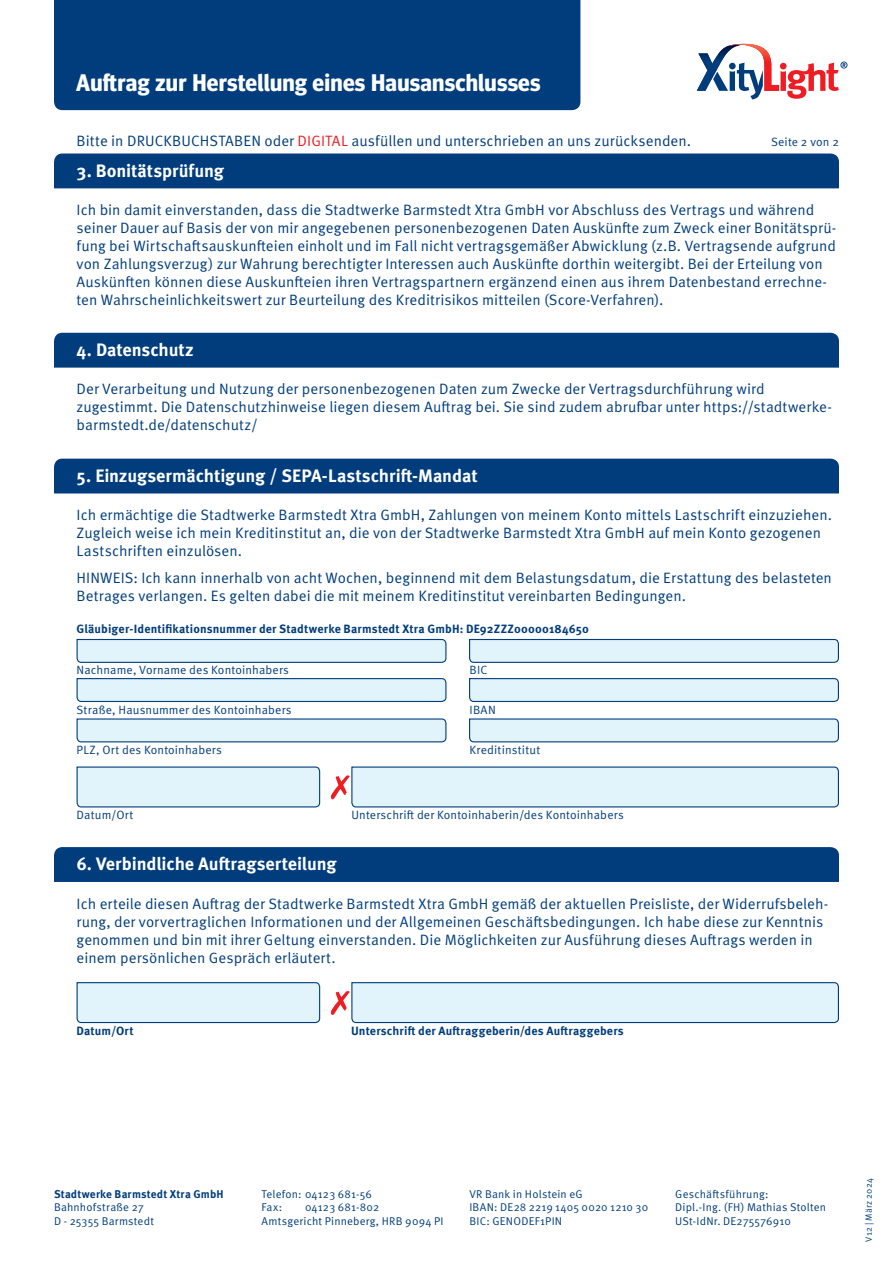
<style>
.page{position:relative;width:893px;height:1263px;background:#fff}
.page>*{position:absolute;margin:0;border:0;box-sizing:border-box;transform-origin:0 0}
.t1{font:700 24px "Meta Headline OT";letter-spacing:.01em;color:#fff}
.t2{font:700 18px "Meta OT";letter-spacing:-.005em;color:#fff}
.t3{font:15px/18px "Meta OT Norm";letter-spacing:.005em;color:#013d7d}
.t4{font:12px "Meta OT Norm";letter-spacing:.01em;color:#013d7d}
.t5{font:700 12px "Meta OT";letter-spacing:.015em;color:#013d7d}
.t6{font:11.25px/13.5px "Meta OT Norm";letter-spacing:.015em;color:#013d7d}
.t7{font:700 11.25px "Meta OT";letter-spacing:.015em;color:#013d7d}
.t8{font:9px "Meta OT Norm";letter-spacing:.02em;color:#013d7d}
.s1{color:#ee1d23}
</style>
<div class="page">
<div style="left:54px;top:0;width:526px;height:110px;background:#013d7d"></div>
<svg style="left:697px;top:44px;width:150px;height:55px"></svg>
<div style="left:54px;top:459px;width:785px;height:34px;background:#013d7d"></div>
<svg style="left:76px;top:678px;width:371px;height:24px"></svg>
<svg style="left:76px;top:638px;width:371px;height:25px"></svg>
<svg style="left:76px;top:718px;width:371px;height:25px"></svg>
<svg style="left:469px;top:678px;width:370px;height:24px"></svg>
<svg style="left:469px;top:638px;width:370px;height:25px"></svg>
<svg style="left:469px;top:718px;width:370px;height:25px"></svg>
<svg style="left:76px;top:766px;width:245px;height:42px"></svg>
<svg style="left:331px;top:766px;width:508px;height:42px"></svg>
<div style="left:54px;top:847px;width:785px;height:35px;background:#013d7d"></div>
<svg style="left:76px;top:982px;width:245px;height:42px"></svg>
<svg style="left:331px;top:982px;width:508px;height:42px"></svg>
<div style="left:54px;top:153px;width:785px;height:35px;background:#013d7d"></div>
<div style="left:54px;top:333px;width:785px;height:35px;background:#013d7d"></div>
<h1 class="t1" style="left:76px;top:68px;width:466px">Auftrag zur Herstellung eines Hausanschlusses</h1>
<p class="t3" style="left:77px;top:132px;width:616px">Bitte in DRUCKBUCHSTABEN oder <span class="s1">DIGITAL</span> ausfüllen und unterschrieben an uns zurücksenden.</p>
<p class="t2" style="left:77px;top:159px;width:149px">3. Bonitätsprüfung</p>
<p class="t4" style="left:771px;top:135px;width:69px">Seite 2 von 2</p>
<p class="t3" style="left:77px;top:201px;width:761px">Ich bin damit einverstanden, dass die Stadtwerke Barmstedt Xtra GmbH vor Abschluss des Vertrags und während seiner Dauer auf Basis der von mir angegebenen personenbezogenen Daten Auskünfte zum Zweck einer Bonitätsprü&shy;fung bei Wirtschaftsauskunfteien einholt und im Fall nicht vertragsgemäßer Abwicklung (z.B. Vertragsende aufgrund von Zahlungsverzug) zur Wahrung berechtigter Interessen auch Auskünfte dorthin weitergibt. Bei der Erteilung von Auskünften können diese Auskunfteien ihren Vertragspartnern ergänzend einen aus ihrem Datenbestand errechne&shy;ten Wahrscheinlichkeitswert zur Beurteilung des Kreditrisikos mitteilen (Score-Verfahren).</p>
<p class="t2" style="left:77px;top:338px;width:119px">4. Datenschutz</p>
<p class="t3" style="left:77px;top:380px;width:757px">Der Verarbeitung und Nutzung der personenbezogenen Daten zum Zwecke der Vertragsdurchführung wird zugestimmt. Die Datenschutzhinweise liegen diesem Auftrag bei. Sie sind zudem abrufbar unter https://stadtwerke&shy;barmstedt.de/datenschutz/</p>
<p class="t2" style="left:77px;top:464px;width:403px">5. Einzugsermächtigung / SEPA-Lastschrift-Mandat</p>
<p class="t3" style="left:77px;top:506px;width:757px">Ich ermächtige die Stadtwerke Barmstedt Xtra GmbH, Zahlungen von meinem Konto mittels Lastschrift einzuziehen.<br>Zugleich weise ich mein Kreditinstitut an, die von der Stadtwerke Barmstedt Xtra GmbH auf mein Konto gezogenen<br>Lastschriften einzulösen.</p>
<p class="t3" style="left:77px;top:569px;width:757px">HINWEIS: Ich kann innerhalb von acht Wochen, beginnend mit dem Belastungsdatum, die Erstattung des belasteten<br>Betrages verlangen. Es gelten dabei die mit meinem Kreditinstitut vereinbarten Bedingungen.</p>
<p class="t5" style="left:77px;top:621px;width:514px">Gläubiger-Identifikationsnummer der Stadtwerke Barmstedt Xtra GmbH: DE92ZZZ00000184650</p>
<p class="t4" style="left:77px;top:663px;width:214px">Nachname, Vorname des Kontoinhabers</p>
<p class="t4" style="left:470px;top:663px;width:19px">BIC</p>
<p class="t4" style="left:77px;top:703px;width:217px">Straße, Hausnummer des Kontoinhabers</p>
<p class="t4" style="left:470px;top:703px;width:28px">IBAN</p>
<p class="t4" style="left:77px;top:742px;width:147px">PLZ, Ort des Kontoinhabers</p>
<p class="t4" style="left:470px;top:742px;width:72px">Kreditinstitut</p>
<p class="t4" style="left:77px;top:808px;width:58px">Datum/Ort</p>
<p class="t4" style="left:351px;top:808px;width:274px">Unterschrift der Kontoinhaberin/des Kontoinhabers</p>
<p class="t2" style="left:77px;top:852px;width:262px">6. Verbindliche Auftragserteilung</p>
<p class="t3" style="left:77px;top:895px;width:753px">Ich erteile diesen Auftrag der Stadtwerke Barmstedt Xtra GmbH gemäß der aktuellen Preisliste, der Widerrufsbeleh&shy;rung, der vorvertraglichen Informationen und der Allgemeinen Geschäftsbedingungen. Ich habe diese zur Kenntnis genommen und bin mit ihrer Geltung einverstanden. Die Möglichkeiten zur Ausführung dieses Auftrags werden in einem persönlichen Gespräch erläutert.</p>
<p class="t5" style="left:77px;top:1023px;width:59px">Datum/Ort</p>
<p class="t5" style="left:351px;top:1023px;width:274px">Unterschrift der Auftraggeberin/des Auftraggebers</p>
<p class="t7" style="left:54px;top:1187px;width:171px">Stadtwerke Barmstedt Xtra GmbH</p>
<p class="t6" style="left:54px;top:1201px;width:101px">Bahnhofstraße 27<br>D - 25355 Barmstedt</p>
<p class="t6" style="left:261px;top:1187px;width:112px">Telefon: 04123 681-56<br>Fax:</p>
<p class="t6" style="left:261px;top:1201px;width:184px;text-indent:44px">04123 681-802<br>Amtsgericht Pinneberg, HRB 9094 PI</p>
<p class="t6" style="left:469px;top:1187px;width:180px">VR Bank in Holstein eG<br>IBAN: DE28 2219 1405 0020 1210 30<br>BIC: GENODEF1PIN</p>
<p class="t6" style="left:675px;top:1187px;width:152px">Geschäftsführung:<br>Dipl.-Ing. (FH) Mathias Stolten<br>USt-IdNr. DE275576910</p>
<p class="t8" style="left:863px;top:1242px;width:65px;rotate:-90deg">V12 | März 2024</p>
</div>
